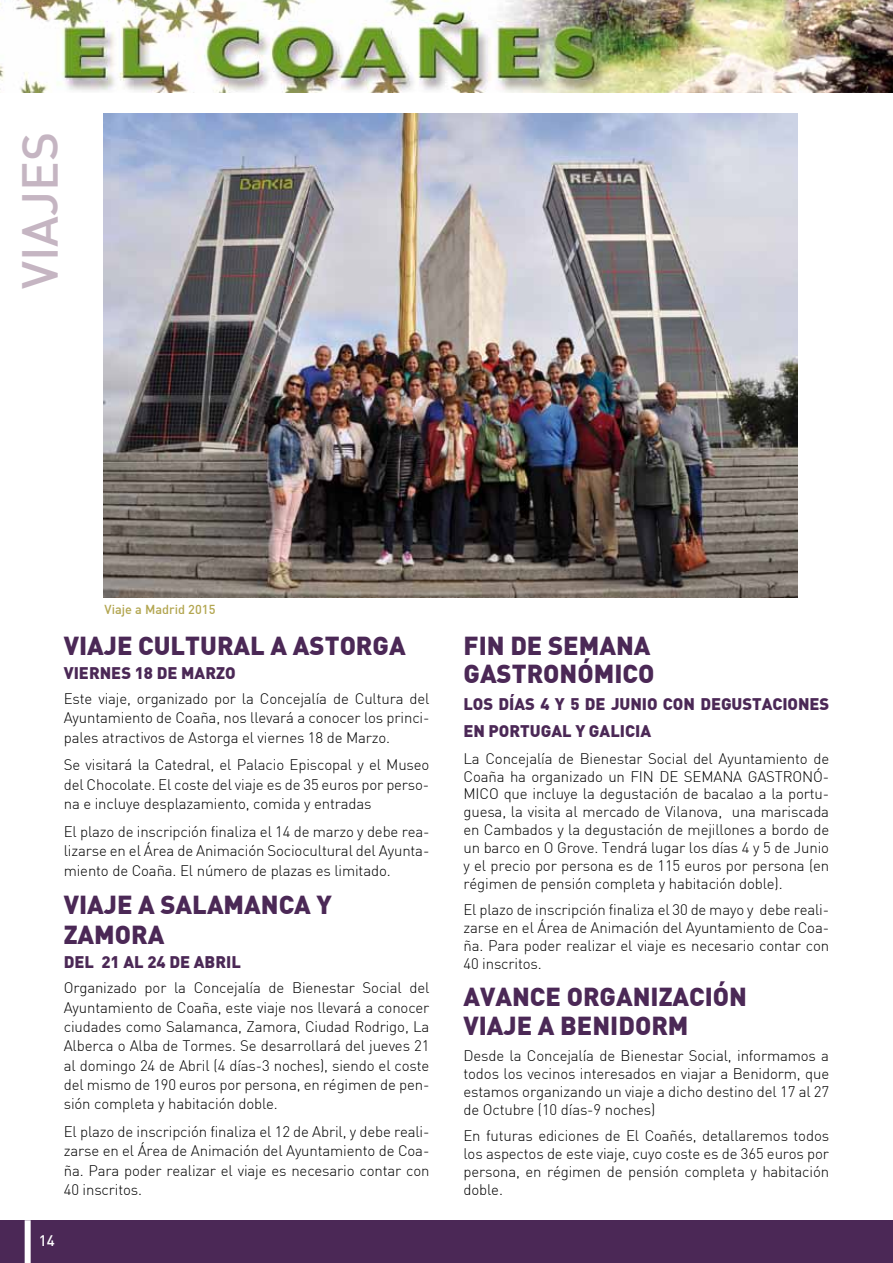
<style>
.page{position:relative;width:893px;height:1263px;background:#fff}
.page>*{position:absolute;margin:0;border:0;box-sizing:border-box;transform-origin:0 0}
.t1{font:500 49.5px "DIN";color:#c5b5c2}
.t2{font:900 25.5px/28.5px "DIN";color:#4b2856}
.t3{font:900 16.5px "DIN";color:#4b2856}
.t4{font:300 15px/17.9px "DIN";letter-spacing:-.01em;color:#000;text-align:justify}
.t5{font:500 15px "DIN";color:#fff}
.t6{font:500 12.75px "DIN";color:#b3a650}
</style>
<div class="page">
<img style="left:0;top:0;width:893px;height:92px">
<div style="left:0;top:1220px;width:893px;height:43px;background:#4b2856"></div>
<div style="left:25px;top:1220px;width:6px;height:43px;background:#fff"></div>
<img style="left:104px;top:113px;width:694px;height:485px">
<h1 class="t1" style="left:8px;top:289px;width:159px;rotate:-90deg">VIAJES</h1>
<p class="t6" style="left:105px;top:601px;width:112px">Viaje a Madrid 2015</p>
<h2 class="t2" style="left:64px;top:630px;width:343px">VIAJE CULTURAL A ASTORGA</h2>
<p class="t3" style="left:64px;top:661px;width:11px">VIERNES</p>
<p class="t3" style="left:135px;top:661px;width:58px">18 DE MARZO</p>
<p class="t4" style="left:64px;top:689px;width:367px;line-height:19.4px">Este viaje, organizado por la Concejalía de Cultura del Ayuntamiento de Coaña, nos llevará a conocer los princi&shy;pales atractivos de Astorga el viernes 18 de Marzo.</p>
<p class="t4" style="left:64px;top:755px;width:367px;line-height:19.4px">Se visitará la Catedral, el Palacio Episcopal y el Museo del Chocolate. El coste del viaje es de 35 euros por perso&shy;na e incluye desplazamiento, comida y entradas</p>
<p class="t4" style="left:64px;top:822px;width:367px;line-height:19.4px">El plazo de inscripción finaliza el 14 de marzo y debe rea&shy;lizarse en el Área de Animación Sociocultural del Ayunta&shy;miento de Coaña. El número de plazas es limitado.</p>
<h2 class="t2" style="left:64px;top:888px;width:270px;line-height:30px">VIAJE A SALAMANCA Y<br>ZAMORA</h2>
<p class="t3" style="left:64px;top:951px;width:151px">DEL 21 AL 24 DE ABRIL</p>
<p class="t4" style="left:64px;top:978px;width:367px;line-height:19.4px">Organizado por la Concejalía de Bienestar Social del Ayuntamiento de Coaña, este viaje nos llevará a conocer ciudades como Salamanca, Zamora, Ciudad Rodrigo, La Alberca o Alba de Tormes. Se desarrollará del jueves 21 al domingo 24 de Abril (4 días-3 noches), siendo el coste del mismo de 190 euros por persona, en régimen de pen&shy;sión completa y habitación doble.</p>
<p class="t4" style="left:64px;top:1122px;width:367px;line-height:19.4px">El plazo de inscripción finaliza el 12 de Abril, y debe reali&shy;zarse en el Área de Animación del Ayuntamiento de Coa&shy;ña. Para poder realizar el viaje es necesario contar con 40 inscritos.</p>
<p class="t5" style="left:39px;top:1231px;width:17px">14</p>
<h2 class="t2" style="left:463px;top:630px;width:192px">FIN DE SEMANA<br>GASTRONÓMICO</h2>
<p class="t3" style="left:463px;top:693px;width:45px">LOS DÍAS</p>
<p class="t3" style="left:540px;top:693px;width:90px">4 Y 5 DE JUNIO</p>
<p class="t3" style="left:663px;top:693px;width:11px">CON</p>
<p class="t3" style="left:700px;top:693px;width:11px">DEGUSTACIONES</p>
<p class="t3" style="left:463px;top:720px;width:47px">EN PORTUGAL</p>
<p class="t3" style="left:575px;top:720px;width:34px">Y GALICIA</p>
<p class="t4" style="left:463px;top:749px;width:367px">La Concejalía de Bienestar Social del Ayuntamiento de Coaña ha organizado un FIN DE SEMANA GASTRONÓ-MICO que incluye la degustación de bacalao a la portu&shy;guesa, la visita al mercado de Vilanova, una mariscada en Cambados y la degustación de mejillones a bordo de un barco en O Grove. Tendrá lugar los días 4 y 5 de Junio y el precio por persona es de 115 euros por persona (en régimen de pensión completa y habitación doble).</p>
<p class="t4" style="left:463px;top:901px;width:367px">El plazo de inscripción finaliza el 30 de mayo y debe reali&shy;zarse en el Área de Animación del Ayuntamiento de Coa&shy;ña. Para poder realizar el viaje es necesario contar con 40 inscritos.</p>
<h2 class="t2" style="left:463px;top:981px;width:285px">AVANCE ORGANIZACIÓN<br>VIAJE A BENIDORM</h2>
<p class="t4" style="left:463px;top:1047px;width:367px">Desde la Concejalía de Bienestar Social, informamos a todos los vecinos interesados en viajar a Benidorm, que estamos organizando un viaje a dicho destino del 17 al 27 de Octubre (10 días-9 noches)</p>
<p class="t4" style="left:463px;top:1127px;width:367px">En futuras ediciones de El Coañés, detallaremos todos los aspectos de este viaje, cuyo coste es de 365 euros por persona, en régimen de pensión completa y habitación doble.</p>
</div>
